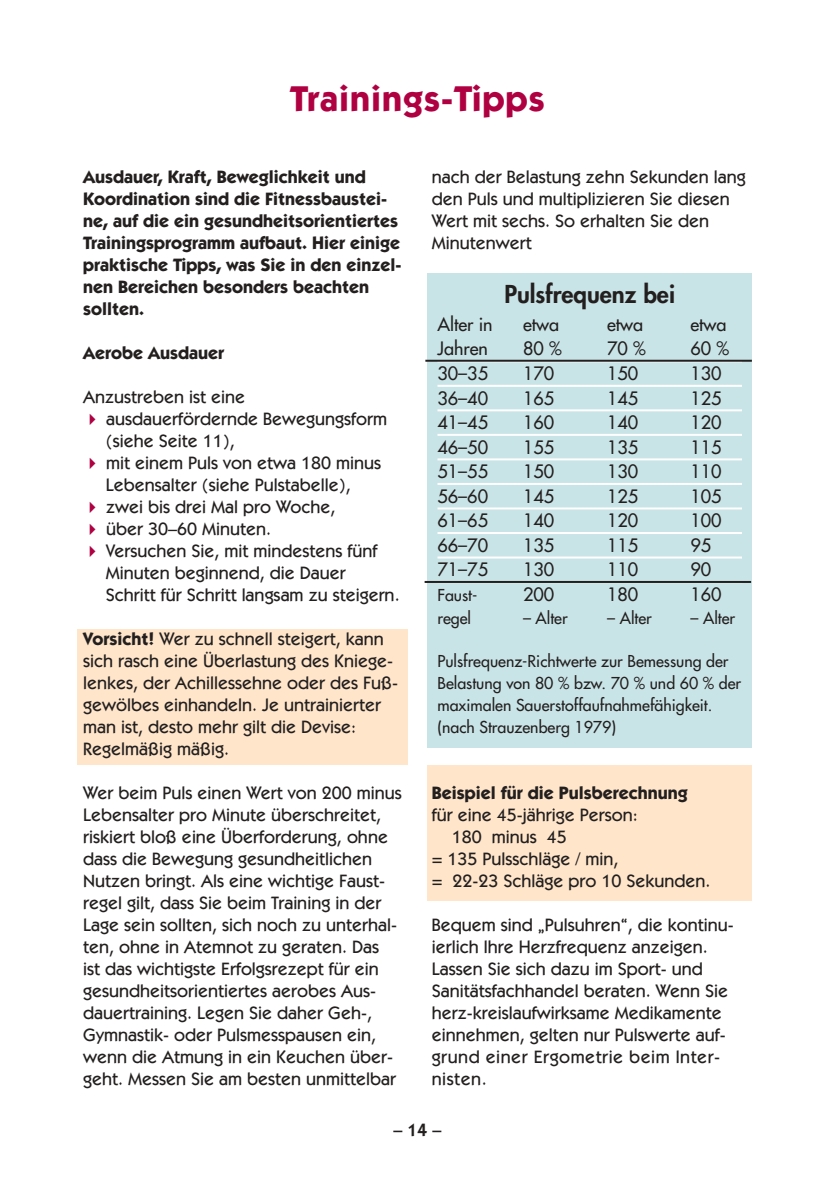
<style>
.page{position:relative;width:838px;height:1190px;background:#fff}
.page>*{position:absolute;margin:0;border:0;box-sizing:border-box;transform-origin:0 0}
.t1{font:700 36px "Itc Kabel";letter-spacing:.03em;color:#af0041}
.t2{font:800 24px "Futura";color:#231f1f}
.t3{font:500 18px/22px "Itc Kabel";color:#231f1f}
.t4{font:700 18px/22px "Itc Kabel";color:#231f1f}
.t5{font:18px "Futura";color:#231f1f}
.t6{font:600 18px "Itc Kabel";color:#231f1f}
.t7{font:16px/21.8px "Futura";color:#231f1f}
.s1{font-weight:700}
</style>
<div class="page">
<div style="left:428px;top:765px;width:324px;height:136px;background:#ffe6cb"></div>
<div style="left:77px;top:629px;width:331px;height:136px;background:#ffe6cb"></div>
<div style="left:428px;top:273px;width:324px;height:475px;background:#c9e4e7"></div>
<hr style="left:438px;top:385px;width:304px;height:2px;background:#fff">
<hr style="left:438px;top:409px;width:304px;height:2px;background:#fff">
<hr style="left:438px;top:434px;width:304px;height:2px;background:#fff">
<hr style="left:438px;top:458px;width:304px;height:2px;background:#fff">
<hr style="left:438px;top:483px;width:304px;height:2px;background:#fff">
<hr style="left:438px;top:507px;width:304px;height:2px;background:#fff">
<hr style="left:438px;top:532px;width:304px;height:2px;background:#fff">
<hr style="left:438px;top:557px;width:304px;height:2px;background:#fff">
<hr style="left:425px;top:581px;width:326px;height:2px;background:#231f1f">
<hr style="left:425px;top:360px;width:327px;height:2px;background:#231f1f">
<h1 class="t1" style="left:290px;top:85px;width:256px">Trainings-Tipps</h1>
<p class="t4" style="left:83px;top:167px;width:320px">Ausdauer, Kraft, Beweglichkeit und Koordination sind die Fitnessbaustei&shy;ne, auf die ein gesundheitsorientiertes Trainingsprogramm aufbaut. Hier einige praktische Tipps, was Sie in den einzel&shy;nen Bereichen besonders beachten sollten.</p>
<p class="t4" style="left:83px;top:343px;width:143px">Aerobe Ausdauer</p>
<p class="t3" style="left:106px;top:387px;width:295px;text-indent:-23px">Anzustreben ist eine ausdauerfördernde Bewegungsform (siehe Seite 11),<br>mit einem Puls von etwa 180 minus<br>Lebensalter (siehe Pulstabelle),<br>zwei bis drei Mal pro Woche,<br>über 30–60 Minuten.<br>Versuchen Sie, mit mindestens fünf<br>Minuten beginnend, die Dauer<br>Schritt für Schritt langsam zu steigern.</p>
<p class="t3" style="left:83px;top:629px;width:317px"><span class="s1">Vorsicht!</span> Wer zu schnell steigert, kann sich rasch eine Überlastung des Kniege&shy;lenkes, der Achillessehne oder des Fuß&shy;gewölbes einhandeln. Je untrainierter man ist, desto mehr gilt die Devise:<br>Regelmäßig mäßig.</p>
<p class="t3" style="left:83px;top:783px;width:320px">Wer beim Puls einen Wert von 200 minus Lebensalter pro Minute überschreitet, riskiert bloß eine Überforderung, ohne dass die Bewegung gesundheitlichen Nutzen bringt. Als eine wichtige Faust&shy;regel gilt, dass Sie beim Training in der Lage sein sollten, sich noch zu unterhal&shy;ten, ohne in Atemnot zu geraten. Das<br>ist das wichtigste Erfolgsrezept für ein gesundheitsorientiertes aerobes Aus&shy;dauertraining. Legen Sie daher Geh-, Gymnastik- oder Pulsmesspausen ein, wenn die Atmung in ein Keuchen über&shy;geht. Messen Sie am besten unmittelbar</p>
<p class="t3" style="left:432px;top:167px;width:316px">nach der Belastung zehn Sekunden lang den Puls und multiplizieren Sie diesen<br>Wert mit sechs. So erhalten Sie den<br>Minutenwert</p>
<h2 class="t2" style="left:504px;top:283px;width:172px">Pulsfrequenz bei</h2>
<p class="t5" style="left:437px;top:315px;width:57px">Alter in</p>
<p class="t5" style="left:523px;top:315px;width:38px">etwa</p>
<p class="t5" style="left:607px;top:315px;width:38px">etwa</p>
<p class="t5" style="left:690px;top:315px;width:38px">etwa</p>
<p class="t5" style="left:437px;top:340px;width:52px">Jahren</p>
<p class="t5" style="left:523px;top:340px;width:40px">80 %</p>
<p class="t5" style="left:607px;top:340px;width:40px">70 %</p>
<p class="t5" style="left:690px;top:340px;width:40px">60 %</p>
<p class="t5" style="left:437px;top:364px;width:52px">30–35</p>
<p class="t5" style="left:523px;top:364px;width:33px">170</p>
<p class="t5" style="left:607px;top:364px;width:33px">150</p>
<p class="t5" style="left:690px;top:364px;width:33px">130</p>
<p class="t5" style="left:437px;top:389px;width:52px">36–40</p>
<p class="t5" style="left:523px;top:389px;width:33px">165</p>
<p class="t5" style="left:607px;top:389px;width:33px">145</p>
<p class="t5" style="left:690px;top:389px;width:33px">125</p>
<p class="t5" style="left:437px;top:413px;width:52px">41–45</p>
<p class="t5" style="left:523px;top:413px;width:33px">160</p>
<p class="t5" style="left:607px;top:413px;width:33px">140</p>
<p class="t5" style="left:690px;top:413px;width:33px">120</p>
<p class="t5" style="left:437px;top:438px;width:52px">46–50</p>
<p class="t5" style="left:523px;top:438px;width:33px">155</p>
<p class="t5" style="left:607px;top:438px;width:33px">135</p>
<p class="t5" style="left:690px;top:438px;width:33px">115</p>
<p class="t5" style="left:437px;top:463px;width:52px">51–55</p>
<p class="t5" style="left:523px;top:463px;width:33px">150</p>
<p class="t5" style="left:607px;top:463px;width:33px">130</p>
<p class="t5" style="left:690px;top:463px;width:33px">110</p>
<p class="t5" style="left:437px;top:487px;width:52px">56–60</p>
<p class="t5" style="left:523px;top:487px;width:33px">145</p>
<p class="t5" style="left:607px;top:487px;width:33px">125</p>
<p class="t5" style="left:690px;top:487px;width:33px">105</p>
<p class="t5" style="left:437px;top:512px;width:52px">61–65</p>
<p class="t5" style="left:523px;top:512px;width:33px">140</p>
<p class="t5" style="left:607px;top:512px;width:33px">120</p>
<p class="t5" style="left:690px;top:512px;width:33px">100</p>
<p class="t5" style="left:437px;top:536px;width:52px">66–70</p>
<p class="t5" style="left:523px;top:536px;width:33px">135</p>
<p class="t5" style="left:607px;top:536px;width:33px">115</p>
<p class="t5" style="left:690px;top:536px;width:22px">95</p>
<p class="t5" style="left:437px;top:561px;width:52px">71–75</p>
<p class="t5" style="left:523px;top:561px;width:33px">130</p>
<p class="t5" style="left:607px;top:561px;width:33px">110</p>
<p class="t5" style="left:690px;top:561px;width:22px">90</p>
<p class="t7" style="left:437px;top:585px;width:41px">Faust-</p>
<p class="t5" style="left:523px;top:585px;width:33px">200</p>
<p class="t5" style="left:607px;top:585px;width:33px">180</p>
<p class="t5" style="left:690px;top:585px;width:33px">160</p>
<p class="t7" style="left:437px;top:608px;width:35px">regel</p>
<p class="t7" style="left:523px;top:608px;width:46px">– Alter</p>
<p class="t7" style="left:607px;top:608px;width:46px">– Alter</p>
<p class="t7" style="left:690px;top:608px;width:46px">– Alter</p>
<p class="t7" style="left:437px;top:651px;width:305px">Pulsfrequenz-Richtwerte zur Bemessung der Belastung von 80 % bzw. 70 % und 60 % der maximalen Sauerstoffaufnahmefähigkeit. (nach Strauzenberg 1979)</p>
<p class="t4" style="left:432px;top:783px;width:258px">Beispiel für die Pulsberechnung</p>
<p class="t3" style="left:432px;top:805px;width:208px">für eine 45-jährige Person:</p>
<p class="t3" style="left:452px;top:827px;width:117px">180 minus 45</p>
<p class="t3" style="left:432px;top:849px;width:188px">= 135 Pulsschläge / min,</p>
<p class="t3" style="left:432px;top:871px;width:280px">= 22-23 Schläge pro 10 Sekunden.</p>
<p class="t3" style="left:432px;top:915px;width:304px">Bequem sind „Pulsuhren“, die kontinu&shy;ierlich Ihre Herzfrequenz anzeigen.<br>Lassen Sie sich dazu im Sport- und Sanitätsfachhandel beraten. Wenn Sie herz-kreislaufwirksame Medikamente einnehmen, gelten nur Pulswerte auf&shy;grund einer Ergometrie beim Inter&shy;nisten.</p>
<p class="t6" style="left:394px;top:1123px;width:50px">– 14 –</p>
</div>
